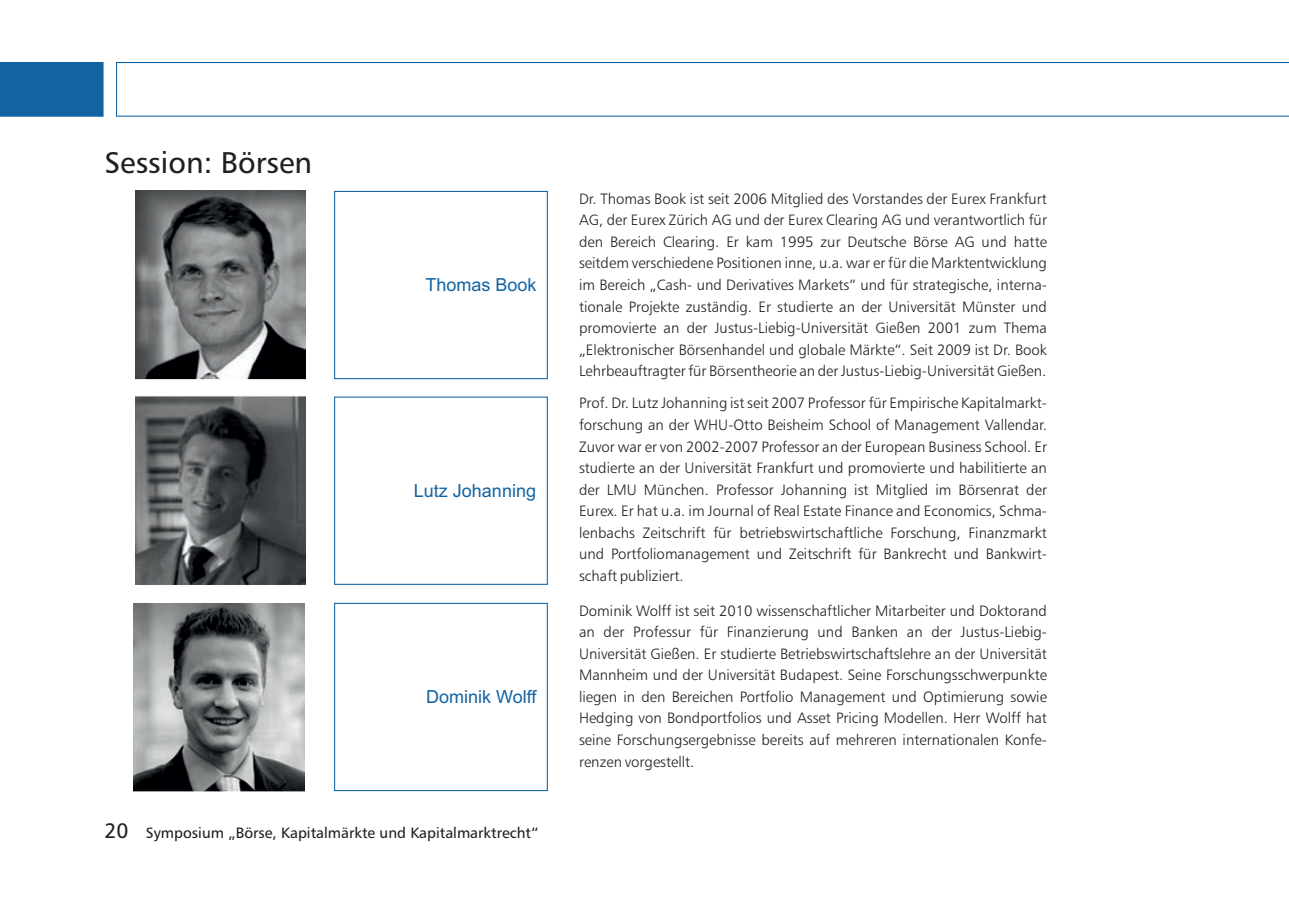
<style>
.page{position:relative;width:1289px;height:919px;background:#fff}
.page>*{position:absolute;margin:0;border:0;box-sizing:border-box;transform-origin:0 0}
.t1{font:30px "Humanist 777 BT Roman B";color:#231f20}
.t2{font:18px "Arial";color:#1263a2}
.t3{font:15px/21.6px "Humanist 777 BT Light B";color:#231f20;text-align:justify}
.t4{font:15px "Humanist 777 BT Roman B";color:#231f20}
.s1{font-size:21px}
</style>
<div class="page">
<img style="left:133px;top:603px;width:171px;height:188px">
<img style="left:135px;top:396px;width:170px;height:189px">
<img style="left:135px;top:191px;width:170px;height:188px">
<div style="left:0;top:62px;width:103px;height:55px;background:#1263a2"></div>
<svg style="left:116px;top:62px;width:1172px;height:55px"></svg>
<div style="left:112px;top:791px;width:434px;height:69px;background:#fff;border:1px solid #fff"></div>
<div style="left:108px;top:379px;width:424px;height:17px;background:#fff;border:1px solid #fff"></div>
<div style="left:334px;top:602px;width:214px;height:189px;border:1px solid #1263a2"></div>
<div style="left:334px;top:396px;width:214px;height:189px;border:1px solid #1263a2"></div>
<div style="left:334px;top:191px;width:214px;height:188px;border:1px solid #1263a2"></div>
<h1 class="t1" style="left:104px;top:150px;width:209px">Session: Börsen</h1>
<p class="t2" style="left:425px;top:278px;width:113px">Thomas Book</p>
<p class="t2" style="left:414px;top:483px;width:124px">Lutz Johanning</p>
<p class="t2" style="left:426px;top:690px;width:112px">Dominik Wolff</p>
<p class="t4" style="left:105px;top:826px;width:435px"><span class="s1">20</span> Symposium „Börse, Kapitalmärkte und Kapitalmarktrecht“</p>
<p class="t3" style="left:579px;top:189px;width:469px">Dr. Thomas Book ist seit 2006 Mitglied des Vorstandes der Eurex Frankfurt AG, der Eurex Zürich AG und der Eurex Clearing AG und verantwortlich für den Bereich Clearing. Er kam 1995 zur Deutsche Börse AG und hatte seitdem verschiedene Positionen inne, u.a. war er für die Marktentwicklung im Bereich „Cash- und Derivatives Markets“ und für strategische, interna&shy;tionale Projekte zuständig. Er studierte an der Universität Münster und promovierte an der Justus-Liebig-Universität Gießen 2001 zum Thema „Elektronischer Börsenhandel und globale Märkte“. Seit 2009 ist Dr. Book Lehrbeauftragter für Börsentheorie an der Justus-Liebig-Universität Gießen.</p>
<p class="t3" style="left:579px;top:393px;width:469px">Prof. Dr. Lutz Johanning ist seit 2007 Professor für Empirische Kapitalmarkt&shy;forschung an der WHU-Otto Beisheim School of Management Vallendar.<br>Zuvor war er von 2002-2007 Professor an der European Business School. Er studierte an der Universität Frankfurt und promovierte und habilitierte an der LMU München. Professor Johanning ist Mitglied im Börsenrat der Eurex. Er hat u.a. im Journal of Real Estate Finance and Economics, Schma&shy;lenbachs Zeitschrift für betriebswirtschaftliche Forschung, Finanzmarkt und Portfoliomanagement und Zeitschrift für Bankrecht und Bankwirt&shy;schaft publiziert.</p>
<p class="t3" style="left:579px;top:601px;width:469px">Dominik Wolff ist seit 2010 wissenschaftlicher Mitarbeiter und Doktorand an der Professur für Finanzierung und Banken an der Justus-Liebig-Universität Gießen. Er studierte Betriebswirtschaftslehre an der Universität Mannheim und der Universität Budapest. Seine Forschungsschwerpunkte liegen in den Bereichen Portfolio Management und Optimierung sowie Hedging von Bondportfolios und Asset Pricing Modellen. Herr Wolff hat seine Forschungsergebnisse bereits auf mehreren internationalen Konfe&shy;renzen vorgestellt.</p>
</div>
